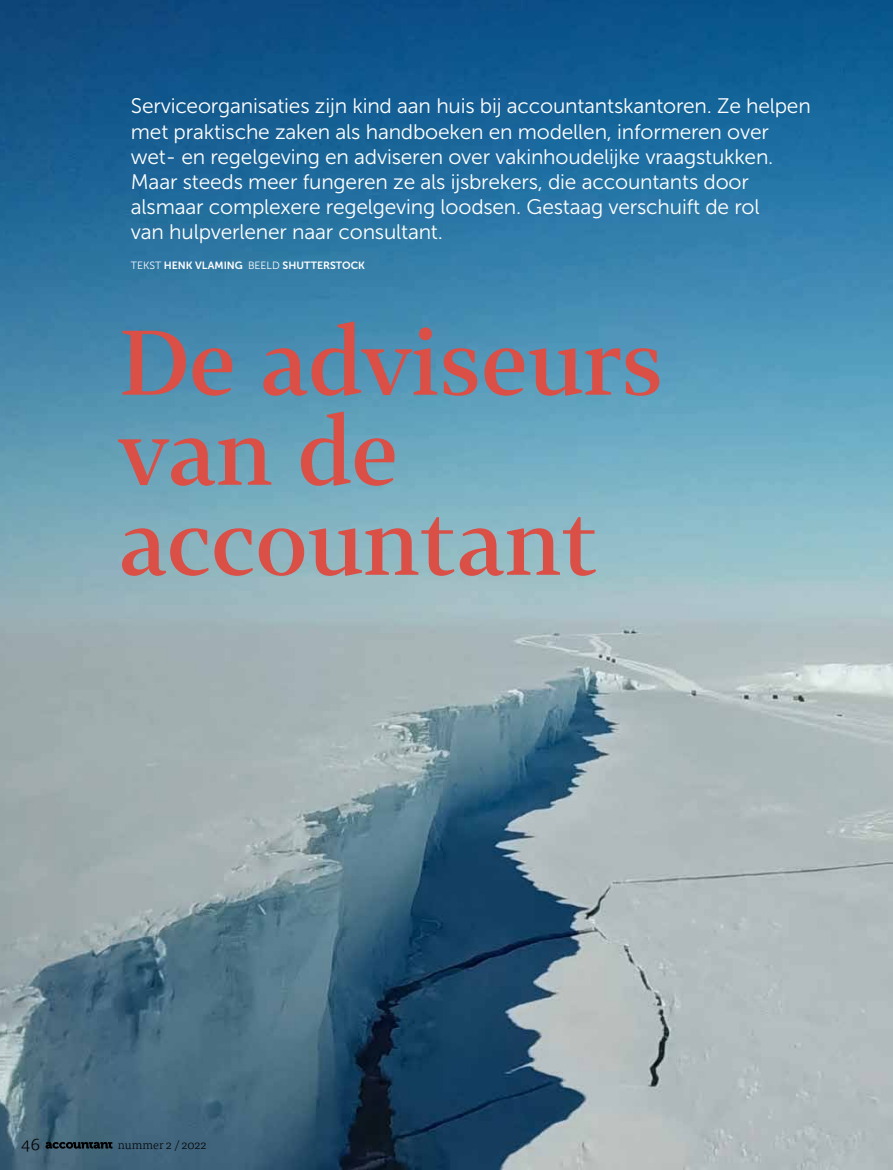
<style>
.page{position:relative;width:893px;height:1170px;background:#fff}
.page>*{position:absolute;margin:0;border:0;box-sizing:border-box;transform-origin:0 0}
.t1{font:500 90px/90px "Tabac G2";color:#da4f46}
.t2{font:21px/25.2px "Museo Sans 300";letter-spacing:-.01em;color:#fff}
.t3{font:300 18px "Tisa Pro";color:#000}
.t4{font:300 12px "Tisa Pro";color:#000}
.t5{font:10.5px "Museo Sans 700";color:#fff}
.s1{font-family:"Museo Sans 300"}
</style>
<div class="page">
<img style="left:0;top:0;width:893px;height:1169px">
<svg style="left:45px;top:1141px;width:67px;height:7px"></svg>
<p class="t2" style="left:131px;top:94px;width:681px">Serviceorganisaties zijn kind aan huis bij accountantskantoren. Ze helpen met praktische zaken als handboeken en modellen, informeren over wet- en regelgeving en adviseren over vakinhoudelijke vraagstukken.<br>Maar steeds meer fungeren ze als ijsbrekers, die accountants door alsmaar complexere regelgeving loodsen. Gestaag verschuift de rol<br>van hulpverlener naar consultant.</p>
<p class="t5" style="left:131px;top:259px;width:236px"><span class="s1">TEKST</span> HENK VLAMING <span class="s1">BEELD</span> SHUTTERSTOCK</p>
<h1 class="t1" style="left:119px;top:315px;width:546px">De adviseurs van de accountant</h1>
<p class="t3" style="left:21px;top:1130px;width:20px">46</p>
<p class="t4" style="left:118px;top:1135px;width:90px">nummer 2 / 2022</p>
</div>
